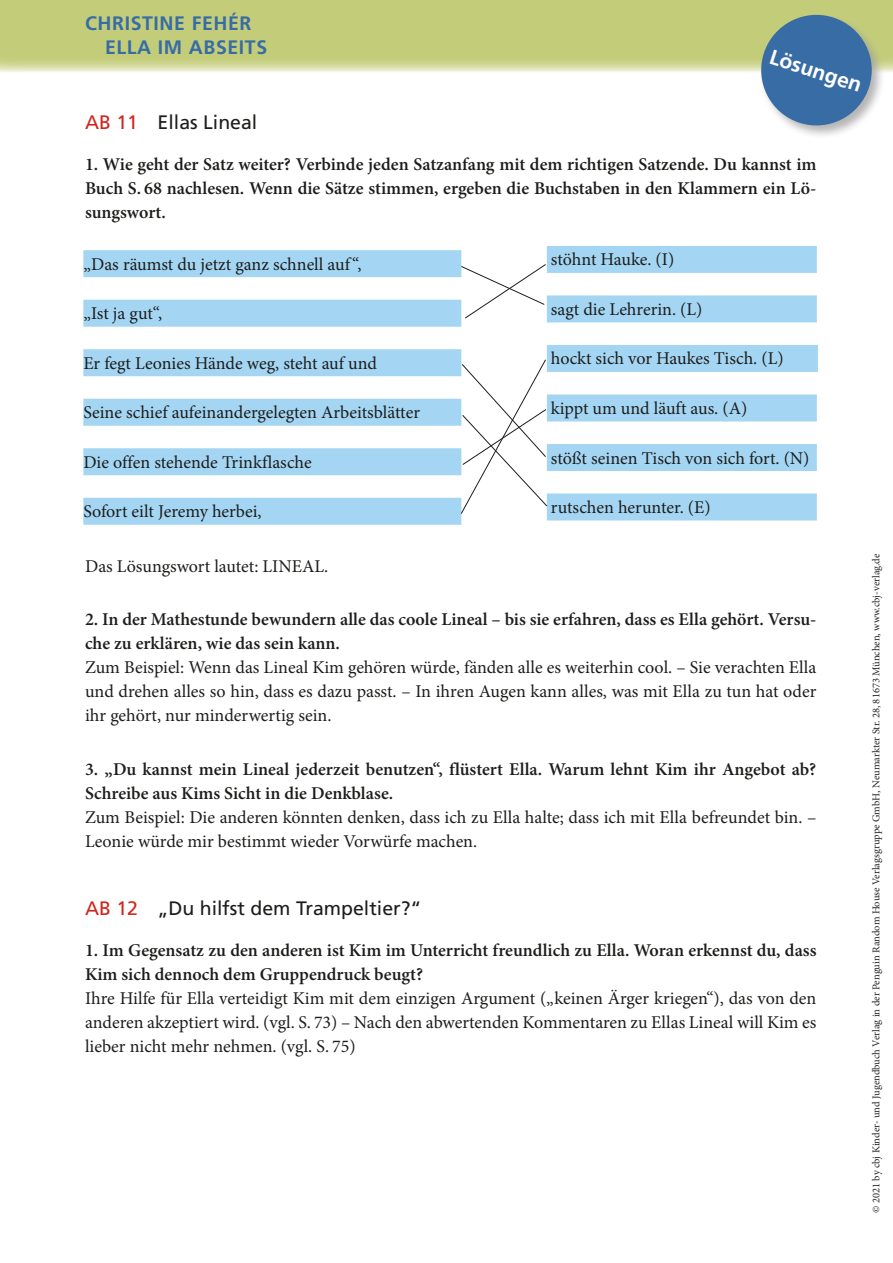
<style>
.page{position:relative;width:893px;height:1263px;background:#fff}
.page>*{position:absolute;margin:0;border:0;box-sizing:border-box;transform-origin:0 0}
.t1{font:700 21px "Frutiger LT Pro";color:#fff}
.t2{font:19.5px "Frutiger LT Pro";color:#1d1d1b}
.t3{font:700 19.5px/24px "Frutiger LT Pro";letter-spacing:.03em;color:#386ca5}
.t4{font:18px/24px "Minion Pro";color:#1d1d1b;text-align:justify}
.t5{font:600 18px/24px "Minion Pro";color:#1d1d1b}
.t6{font:10.5px "Minion Pro";color:#252423}
.s1{color:#d2241d}
</style>
<div class="page">
<div style="left:0;top:0;width:893px;height:72px;background:#c3cd79"></div>
<div style="left:759px;top:13px;width:127px;height:127px;background:#9d9d9d;opacity:.75"></div>
<svg style="left:754px;top:13px;width:124px;height:119px"></svg>
<div style="left:83px;top:250px;width:378px;height:27px;background:#a4d6f4"></div>
<div style="left:83px;top:300px;width:378px;height:27px;background:#a4d6f4"></div>
<div style="left:83px;top:349px;width:378px;height:27px;background:#a4d6f4"></div>
<div style="left:83px;top:399px;width:378px;height:27px;background:#a4d6f4"></div>
<div style="left:83px;top:448px;width:378px;height:27px;background:#a4d6f4"></div>
<div style="left:83px;top:498px;width:378px;height:27px;background:#a4d6f4"></div>
<div style="left:547px;top:246px;width:270px;height:27px;background:#a4d6f4"></div>
<div style="left:547px;top:295px;width:270px;height:27px;background:#a4d6f4"></div>
<div style="left:547px;top:345px;width:271px;height:27px;background:#a4d6f4"></div>
<div style="left:547px;top:394px;width:270px;height:27px;background:#a4d6f4"></div>
<div style="left:547px;top:444px;width:270px;height:27px;background:#a4d6f4"></div>
<div style="left:547px;top:493px;width:270px;height:27px;background:#a4d6f4"></div>
<svg style="left:460px;top:263px;width:87px;height:56px"></svg>
<svg style="left:460px;top:359px;width:88px;height:156px"></svg>
<p class="t3" style="left:105px;top:12px;width:164px;text-indent:-20px">CHRISTINE FEHÉR<br>ELLA IM ABSEITS</p>
<p class="t1" style="left:774px;top:44px;width:97px;rotate:18deg">Lösungen</p>
<p class="t2" style="left:85px;top:111px;width:174px"><span class="s1">AB 11</span> Ellas Lineal</p>
<p class="t5" style="left:85px;top:153px;width:733px;text-align:justify">1. Wie geht der Satz weiter? Verbinde jeden Satzanfang mit dem richtigen Satzende. Du kannst im Buch S. 68 nachlesen. Wenn die Sätze stimmen, ergeben die Buchstaben in den Klammern ein Lö&shy;sungswort.</p>
<p class="t4" style="left:83px;top:252px;width:280px">„Das räumst du jetzt ganz schnell auf “,</p>
<p class="t4" style="left:83px;top:302px;width:80px">„Ist ja gut“,</p>
<p class="t4" style="left:83px;top:351px;width:295px">Er fegt Leonies Hände weg, steht auf und</p>
<p class="t4" style="left:83px;top:401px;width:338px">Seine schief aufeinandergelegten Arbeitsblätter</p>
<p class="t4" style="left:83px;top:450px;width:230px">Die offen stehende Trinkflasche</p>
<p class="t4" style="left:83px;top:500px;width:180px">Sofort eilt Jeremy herbei,</p>
<p class="t4" style="left:551px;top:248px;width:125px">stöhnt Hauke. (I)</p>
<p class="t4" style="left:551px;top:297px;width:153px">sagt die Lehrerin. (L)</p>
<p class="t4" style="left:551px;top:347px;width:234px">hockt sich vor Haukes Tisch. (L)</p>
<p class="t4" style="left:551px;top:396px;width:198px">kippt um und läuft aus. (A)</p>
<p class="t4" style="left:551px;top:446px;width:260px">stößt seinen Tisch von sich fort. (N)</p>
<p class="t4" style="left:551px;top:495px;width:161px">rutschen herunter. (E)</p>
<p class="t4" style="left:85px;top:554px;width:245px">Das Lösungswort lautet: LINEAL.</p>
<p class="t5" style="left:85px;top:607px;width:733px">2. In der Mathestunde bewundern alle das coole Lineal – bis sie erfahren, dass es Ella gehört. Versu&shy;che zu erklären, wie das sein kann.</p>
<p class="t4" style="left:85px;top:656px;width:733px">Zum Beispiel: Wenn das Lineal Kim gehören würde, fänden alle es weiterhin cool. – Sie verachten Ella und drehen alles so hin, dass es dazu passt. – In ihren Augen kann alles, was mit Ella zu tun hat oder ihr gehört, nur minderwertig sein.</p>
<p class="t5" style="left:85px;top:757px;width:733px">3. „Du kannst mein Lineal jederzeit benutzen“, flüstert Ella. Warum lehnt Kim ihr Angebot ab?<br>Schreibe aus Kims Sicht in die Denkblase.</p>
<p class="t4" style="left:85px;top:805px;width:733px">Zum Beispiel: Die anderen könnten denken, dass ich zu Ella halte; dass ich mit Ella befreundet bin. –<br>Leonie würde mir bestimmt wieder Vorwürfe machen.</p>
<p class="t2" style="left:85px;top:896px;width:338px"><span class="s1">AB 12</span> „Du hilfst dem Trampeltier?“</p>
<p class="t5" style="left:85px;top:938px;width:733px">1. Im Gegensatz zu den anderen ist Kim im Unterricht freundlich zu Ella. Woran erkennst du, dass<br>Kim sich dennoch dem Gruppendruck beugt?</p>
<p class="t4" style="left:85px;top:986px;width:733px">Ihre Hilfe für Ella verteidigt Kim mit dem einzigen Argument („keinen Ärger kriegen“), das von den anderen akzeptiert wird. (vgl. S. 73) – Nach den abwertenden Kommentaren zu Ellas Lineal will Kim es lieber nicht mehr nehmen. (vgl. S. 75)</p>
<p class="t6" style="left:869px;top:1213px;width:661px;rotate:-90deg">© 2021 by cbj Kinder- und Jugendbuch Verlag in der Penguin Random House Verlagsgruppe GmbH, Neumarkter Str. 28, 81673 München, www.cbj-verlag.de</p>
</div>
